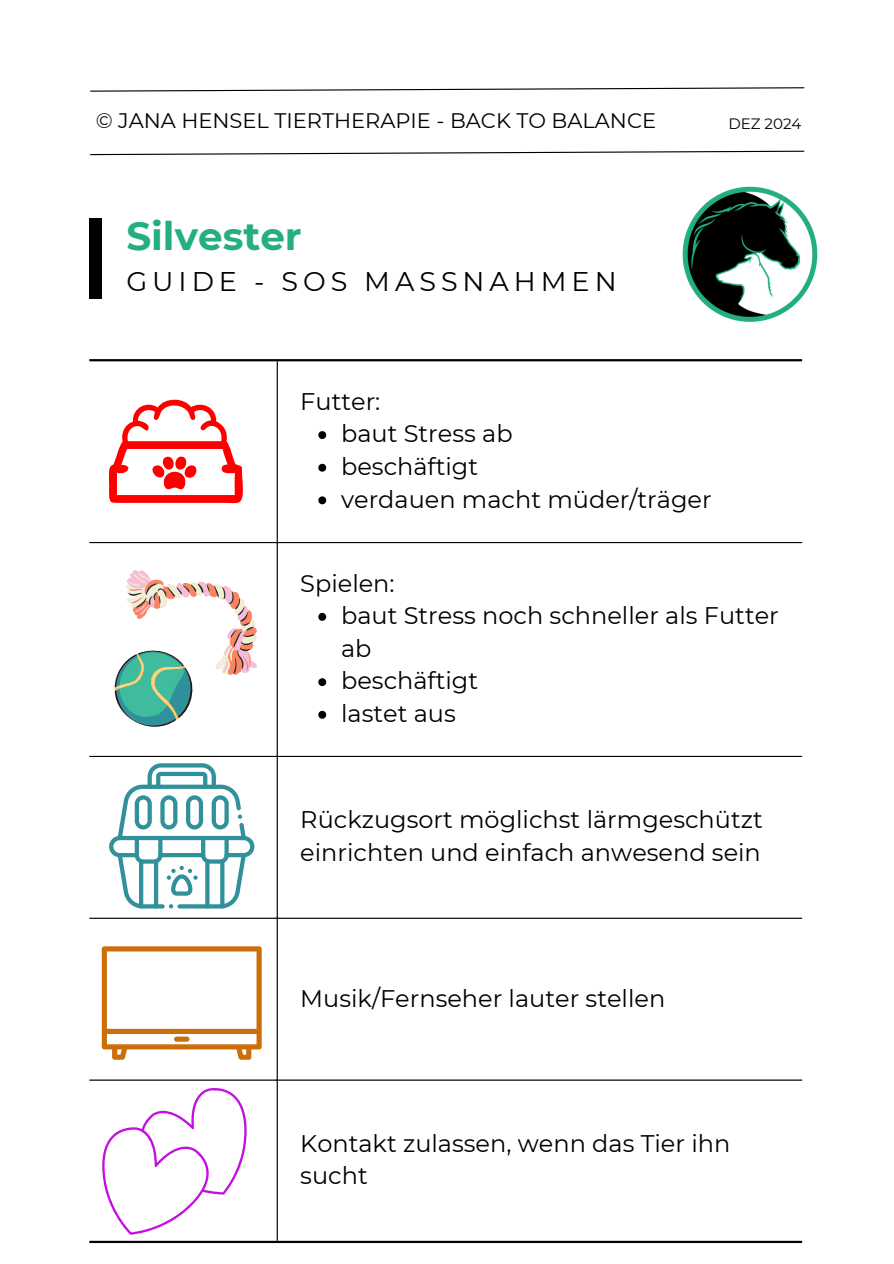
<style>
.page{position:relative;width:894px;height:1264px;background:#fff}
.page>*{position:absolute;margin:0;border:0;box-sizing:border-box;transform-origin:0 0}
.t1{font:700 39px "Montserrat";color:#25af81}
.t2{font:27px "Montserrat";letter-spacing:.185em;color:#000}
.t3{font:24px/32.7px "Montserrat";color:#000}
.t4{font:21px "Montserrat";color:#000}
.t5{font:15px "Montserrat";color:#000}
</style>
<div class="page">
<svg style="left:318px;top:431px;width:8px;height:8px"></svg>
<svg style="left:318px;top:464px;width:8px;height:7px"></svg>
<svg style="left:318px;top:496px;width:8px;height:8px"></svg>
<svg style="left:318px;top:613px;width:8px;height:7px"></svg>
<svg style="left:318px;top:678px;width:8px;height:8px"></svg>
<svg style="left:318px;top:710px;width:8px;height:8px"></svg>
<hr style="left:276px;top:361px;width:2px;height:879px;background:#000">
<hr style="left:89px;top:542px;width:712px;height:1px;background:#000">
<hr style="left:89px;top:755px;width:712px;height:2px;background:#000">
<hr style="left:89px;top:917px;width:712px;height:1px;background:#000">
<hr style="left:89px;top:1079px;width:712px;height:1px;background:#000">
<hr style="left:89px;top:359px;width:712px;height:2px;background:#000">
<hr style="left:89px;top:1240px;width:712px;height:2px;background:#000">
<svg style="left:90px;top:151px;width:558px;height:5px"></svg>
<svg style="left:90px;top:87px;width:715px;height:5px"></svg>
<div style="left:89px;top:218px;width:13px;height:80px;background:#000"></div>
<img style="left:648px;top:150px;width:170px;height:212px">
<svg style="left:109px;top:399px;width:134px;height:104px"></svg>
<svg style="left:115px;top:570px;width:142px;height:157px"></svg>
<svg style="left:109px;top:763px;width:145px;height:145px"></svg>
<svg style="left:102px;top:946px;width:159px;height:113px"></svg>
<div style="left:174px;top:1036px;width:15px;height:5px;background:#cc6f0a;border-radius:3px"></div>
<svg style="left:102px;top:1088px;width:145px;height:146px"></svg>
<p class="t4" style="left:96px;top:108px;width:562px">© JANA HENSEL TIERTHERAPIE - BACK TO BALANCE</p>
<p class="t5" style="left:728px;top:115px;width:74px">DEZ 2024</p>
<p class="t1" style="left:126px;top:212px;width:177px">Silvester</p>
<p class="t2" style="left:126px;top:264px;width:491px">GUIDE - SOS MASSNAHMEN</p>
<p class="t3" style="left:300px;top:385px;width:82px">Futter:</p>
<h3 class="t3" style="left:341px;top:417px;width:173px">baut Stress ab</h3>
<p class="t3" style="left:341px;top:450px;width:138px">beschäftigt</p>
<p class="t3" style="left:341px;top:482px;width:372px">verdauen macht müder/träger</p>
<p class="t3" style="left:300px;top:566px;width:96px">Spielen:</p>
<h1 class="t3" style="left:341px;top:599px;width:439px">baut Stress noch schneller als Futter ab</h1>
<p class="t3" style="left:341px;top:664px;width:138px">beschäftigt</p>
<p class="t3" style="left:341px;top:697px;width:116px">lastet aus</p>
<p class="t3" style="left:300px;top:803px;width:464px">Rückzugsort möglichst lärmgeschützt einrichten und einfach anwesend sein</p>
<p class="t3" style="left:300px;top:981px;width:366px">Musik/Fernseher lauter stellen</p>
<p class="t3" style="left:300px;top:1126px;width:431px">Kontakt zulassen, wenn das Tier ihn sucht</p>
</div>
